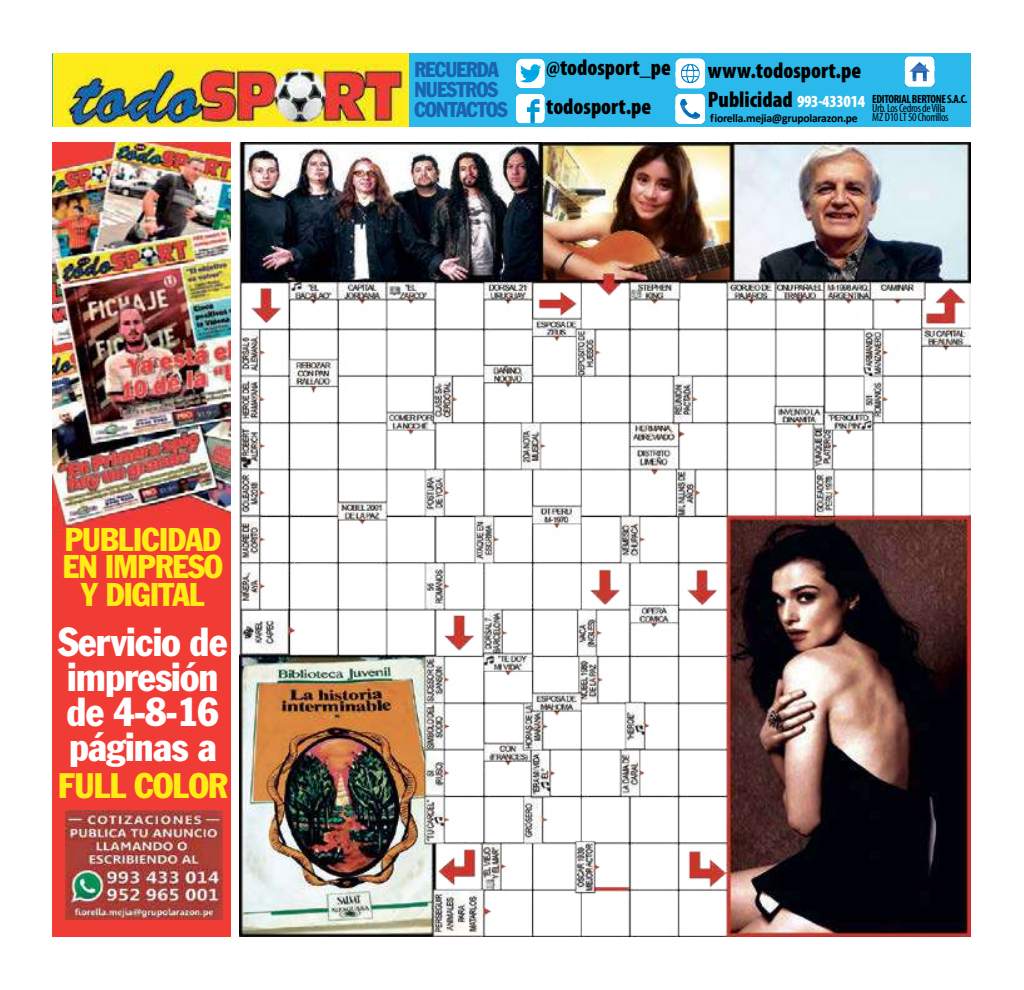
<style>
.page{position:relative;width:1024px;height:990px;background:#fff}
.page>*{position:absolute;margin:0;border:0;box-sizing:border-box;transform-origin:0 0}
.t1{font:condensed 39.88px/34.9px "Franklin Gothic Std";letter-spacing:-.02em;color:#fff}
.t2{font:condensed 34.88px "Franklin Gothic Std";letter-spacing:-.02em;color:#ffec15}
.t3{font:condensed 32.38px/27.4px "Franklin Gothic Std";letter-spacing:-.02em;color:#ffec15;text-align:center}
.t4{font:900 condensed 22.5px/29.1px "Myriad Pro";color:#000}
.t5{font:condensed 21.12px/19.9px "Franklin Gothic Std";letter-spacing:-.04em;color:#1b63af}
.t6{font:900 condensed 17px "Myriad Pro";letter-spacing:-.02em;color:#fff}
.t7{font:700 condensed 12px "Myriad Pro";letter-spacing:-.03em;color:#000}
.t8{font:condensed 12px "Myriad Pro";letter-spacing:-.03em;color:#000}
.t9{font:700 11.88px "Calibri";letter-spacing:-.02em;color:#000}
.s1{font-family:"Myriad Pro";font-weight:400;font-stretch:condensed;font-size:12px}
</style>
<div class="page">
<div style="left:409px;top:53px;width:561px;height:73px;background:#2ab9ea"></div>
<div style="left:53px;top:53px;width:356px;height:73px;background:#ffec1a"></div>
<img style="left:67px;top:65px;width:339px;height:61px">
<svg style="left:516px;top:94px;width:29px;height:29px"></svg>
<svg style="left:516px;top:59px;width:29px;height:29px"></svg>
<svg style="left:675px;top:58px;width:30px;height:66px;background:#c2e4f3"></svg>
<svg style="left:905px;top:56px;width:29px;height:31px"></svg>
<div style="left:53px;top:142px;width:178px;height:795px;background:#f13c36"></div>
<img style="left:53px;top:142px;width:178px;height:400px">
<img style="left:65px;top:810px;width:157px;height:110px">
<div style="left:241px;top:136px;width:754px;height:817px;background:linear-gradient(to right,#fff,#fff)"></div>
<img style="left:239px;top:142px;width:731px;height:795px">
<h3 class="t3" style="left:63px;top:526px;width:161px">PUBLICIDAD<br>EN IMPRESO<br>Y DIGITAL</h3>
<h1 class="t1" style="left:58px;top:625px;width:171px">Servicio de impresión de 4-8-16 páginas a</h1>
<h2 class="t2" style="left:58px;top:765px;width:171px">FULL COLOR</h2>
<p class="t5" style="left:414px;top:60px;width:95px">RECUERDA<br>NUESTROS<br>CONTACTOS</p>
<p class="t4" style="left:546px;top:52px;width:126px">@todosport_pe</p>
<p class="t4" style="left:708px;top:56px;width:155px">www.todosport.pe<br>Publicidad</p>
<p class="t7" style="left:872px;top:91px;width:97px">EDITORIAL BERTONE S.A.C.</p>
<p class="t8" style="left:872px;top:101px;width:75px">Urb. Los Cedros de Villa</p>
<p class="t9" style="left:710px;top:110px;width:240px">fiorella.mejia@grupolarazon.pe <span class="s1">MZ D10 LT 50 Chorrillos</span></p>
<p class="t6" style="left:797px;top:90px;width:70px">993-433014</p>
<p class="t4" style="left:546px;top:92px;width:107px">todosport.pe</p>
</div>
